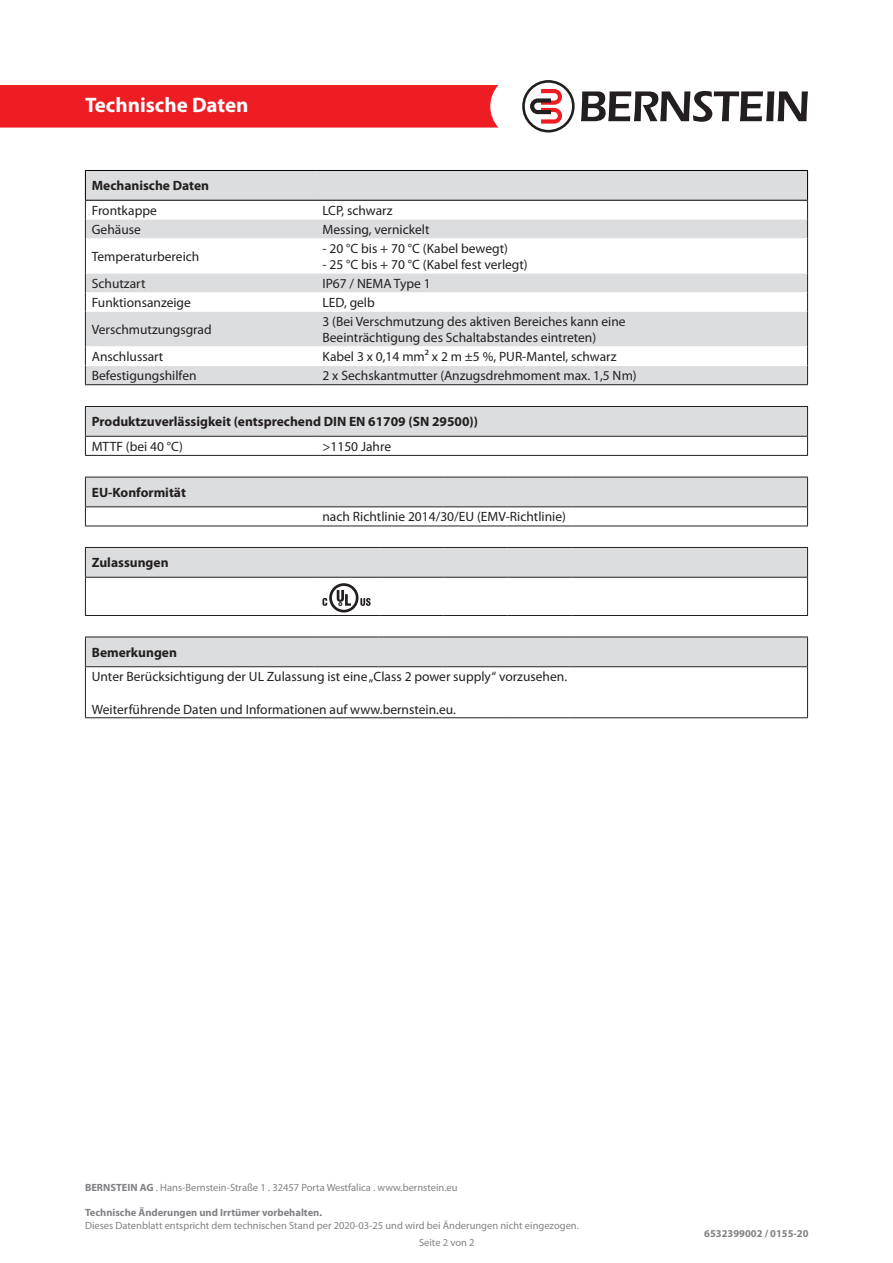
<style>
.page{position:relative;width:893px;height:1263px;background:#fff}
.page>*{position:absolute;margin:0;border:0;box-sizing:border-box;transform-origin:0 0}
.t1{font:700 21px "Myriad Pro";color:#fff}
.t2{font:13.5px/16.2px "Myriad Pro";color:#231f20}
.t3{font:700 13.5px "Myriad Pro";color:#231f20}
.t4{font:10.5px/17px "Myriad Pro";color:#808285}
.t5{font:700 10.5px "Myriad Pro";color:#808285}
.s1{font-weight:700}
</style>
<div class="page">
<div style="left:0;top:85px;width:498px;height:43px;background:#ee1d23"></div>
<svg style="left:581px;top:91px;width:227px;height:31px"></svg>
<svg style="left:522px;top:80px;width:53px;height:53px"></svg>
<div style="left:86px;top:171px;width:721px;height:213px;background:#dcdddf"></div>
<svg style="left:86px;top:201px;width:721px;height:164px"></svg>
<hr style="left:85px;top:238px;width:1px;height:35px;background:#231f20">
<hr style="left:807px;top:238px;width:1px;height:35px;background:#231f20">
<svg style="left:85px;top:273px;width:1px;height:39px"></svg>
<svg style="left:807px;top:273px;width:1px;height:39px"></svg>
<hr style="left:85px;top:312px;width:1px;height:34px;background:#231f20">
<hr style="left:807px;top:312px;width:1px;height:34px;background:#231f20">
<hr style="left:85px;top:170px;width:231px;height:1px;background:#000">
<svg style="left:85px;top:171px;width:1px;height:67px"></svg>
<hr style="left:316px;top:170px;width:492px;height:1px;background:#000">
<svg style="left:807px;top:171px;width:1px;height:67px"></svg>
<hr style="left:85px;top:200px;width:231px;height:1px;background:#000">
<hr style="left:316px;top:200px;width:492px;height:1px;background:#000">
<svg style="left:85px;top:346px;width:1px;height:38px"></svg>
<svg style="left:807px;top:346px;width:1px;height:38px"></svg>
<hr style="left:85px;top:384px;width:231px;height:1px;background:#231f20">
<hr style="left:316px;top:384px;width:492px;height:1px;background:#231f20">
<hr style="left:86px;top:365px;width:230px;height:1px;background:#fff">
<hr style="left:316px;top:365px;width:491px;height:1px;background:#fff">
<svg style="left:85px;top:478px;width:723px;height:48px"></svg>
<hr style="left:85px;top:477px;width:231px;height:1px;background:#231f20">
<hr style="left:316px;top:477px;width:64px;height:1px;background:#231f20">
<hr style="left:380px;top:477px;width:64px;height:1px;background:#231f20">
<hr style="left:444px;top:477px;width:63px;height:1px;background:#231f20">
<hr style="left:507px;top:477px;width:64px;height:1px;background:#231f20">
<hr style="left:571px;top:477px;width:237px;height:1px;background:#231f20">
<hr style="left:85px;top:506px;width:231px;height:1px;background:#231f20">
<hr style="left:316px;top:506px;width:64px;height:1px;background:#231f20">
<hr style="left:380px;top:506px;width:64px;height:1px;background:#231f20">
<hr style="left:444px;top:506px;width:63px;height:1px;background:#231f20">
<hr style="left:507px;top:506px;width:64px;height:1px;background:#231f20">
<hr style="left:571px;top:506px;width:237px;height:1px;background:#231f20">
<hr style="left:85px;top:526px;width:231px;height:1px;background:#231f20">
<hr style="left:316px;top:526px;width:64px;height:1px;background:#231f20">
<hr style="left:380px;top:526px;width:64px;height:1px;background:#231f20">
<hr style="left:444px;top:526px;width:63px;height:1px;background:#231f20">
<hr style="left:507px;top:526px;width:64px;height:1px;background:#231f20">
<hr style="left:571px;top:526px;width:237px;height:1px;background:#231f20">
<div style="left:85px;top:638px;width:723px;height:28px;background:#dcdddf"></div>
<hr style="left:85px;top:667px;width:1px;height:50px;background:#231f20">
<hr style="left:807px;top:667px;width:1px;height:50px;background:#231f20">
<hr style="left:85px;top:637px;width:230px;height:1px;background:#231f20">
<hr style="left:315px;top:637px;width:63px;height:1px;background:#231f20">
<hr style="left:378px;top:637px;width:64px;height:1px;background:#231f20">
<hr style="left:442px;top:637px;width:64px;height:1px;background:#231f20">
<hr style="left:506px;top:637px;width:64px;height:1px;background:#231f20">
<hr style="left:570px;top:637px;width:238px;height:1px;background:#231f20">
<hr style="left:85px;top:666px;width:230px;height:1px;background:#231f20">
<hr style="left:315px;top:666px;width:63px;height:1px;background:#231f20">
<hr style="left:378px;top:666px;width:64px;height:1px;background:#231f20">
<hr style="left:442px;top:666px;width:64px;height:1px;background:#231f20">
<hr style="left:506px;top:666px;width:64px;height:1px;background:#231f20">
<hr style="left:570px;top:666px;width:238px;height:1px;background:#231f20">
<hr style="left:85px;top:717px;width:230px;height:1px;background:#231f20">
<hr style="left:315px;top:717px;width:63px;height:1px;background:#231f20">
<hr style="left:378px;top:717px;width:64px;height:1px;background:#231f20">
<hr style="left:442px;top:717px;width:64px;height:1px;background:#231f20">
<hr style="left:506px;top:717px;width:64px;height:1px;background:#231f20">
<hr style="left:570px;top:717px;width:238px;height:1px;background:#231f20">
<hr style="left:85px;top:577px;width:231px;height:1px;background:#231f20">
<hr style="left:85px;top:578px;width:1px;height:37px;background:#231f20">
<hr style="left:316px;top:577px;width:64px;height:1px;background:#231f20">
<hr style="left:380px;top:577px;width:64px;height:1px;background:#231f20">
<hr style="left:444px;top:577px;width:63px;height:1px;background:#231f20">
<hr style="left:507px;top:577px;width:64px;height:1px;background:#231f20">
<hr style="left:571px;top:577px;width:237px;height:1px;background:#231f20">
<hr style="left:807px;top:578px;width:1px;height:37px;background:#231f20">
<hr style="left:85px;top:615px;width:231px;height:1px;background:#231f20">
<hr style="left:316px;top:615px;width:64px;height:1px;background:#231f20">
<hr style="left:380px;top:615px;width:64px;height:1px;background:#231f20">
<hr style="left:444px;top:615px;width:63px;height:1px;background:#231f20">
<hr style="left:507px;top:615px;width:64px;height:1px;background:#231f20">
<hr style="left:571px;top:615px;width:237px;height:1px;background:#231f20">
<div style="left:85px;top:548px;width:723px;height:29px;background:#dcdddf"></div>
<hr style="left:85px;top:547px;width:231px;height:1px;background:#231f20">
<hr style="left:316px;top:547px;width:64px;height:1px;background:#231f20">
<hr style="left:380px;top:547px;width:64px;height:1px;background:#231f20">
<hr style="left:444px;top:547px;width:63px;height:1px;background:#231f20">
<hr style="left:507px;top:547px;width:64px;height:1px;background:#231f20">
<hr style="left:571px;top:547px;width:237px;height:1px;background:#231f20">
<svg style="left:322px;top:583px;width:49px;height:29px"></svg>
<svg style="left:85px;top:407px;width:723px;height:48px"></svg>
<hr style="left:85px;top:406px;width:231px;height:1px;background:#231f20">
<hr style="left:316px;top:406px;width:492px;height:1px;background:#231f20">
<hr style="left:85px;top:436px;width:231px;height:1px;background:#231f20">
<hr style="left:316px;top:436px;width:492px;height:1px;background:#231f20">
<hr style="left:85px;top:455px;width:231px;height:1px;background:#231f20">
<hr style="left:316px;top:455px;width:492px;height:1px;background:#231f20">
<h1 class="t1" style="left:85px;top:91px;width:165px">Technische Daten</h1>
<p class="t3" style="left:92px;top:177px;width:119px">Mechanische Daten</p>
<p class="t2" style="left:92px;top:202px;width:67px">Frontkappe</p>
<p class="t2" style="left:322px;top:202px;width:72px">LCP, schwarz</p>
<p class="t2" style="left:92px;top:221px;width:51px">Gehäuse</p>
<p class="t2" style="left:322px;top:221px;width:109px">Messing, vernickelt</p>
<p class="t2" style="left:92px;top:248px;width:109px">Temperaturbereich</p>
<p class="t2" style="left:322px;top:240px;width:187px">- 20 °C bis + 70 °C (Kabel bewegt)</p>
<p class="t2" style="left:322px;top:256px;width:207px">- 25 °C bis + 70 °C (Kabel fest verlegt)</p>
<p class="t2" style="left:92px;top:275px;width:55px">Schutzart</p>
<p class="t2" style="left:322px;top:275px;width:110px">IP67 / NEMA Type 1</p>
<p class="t2" style="left:92px;top:294px;width:101px">Funktionsanzeige</p>
<p class="t2" style="left:322px;top:294px;width:54px">LED, gelb</p>
<p class="t2" style="left:92px;top:321px;width:121px">Verschmutzungsgrad</p>
<p class="t2" style="left:322px;top:313px;width:305px">3 (Bei Verschmutzung des aktiven Bereiches kann eine<br>Beeinträchtigung des Schaltabstandes eintreten)</p>
<p class="t2" style="left:92px;top:348px;width:73px">Anschlussart</p>
<p class="t2" style="left:322px;top:348px;width:296px">Kabel 3 x 0,14 mm² x 2 m ±5 %, PUR-Mantel, schwarz</p>
<p class="t2" style="left:92px;top:367px;width:106px">Befestigungshilfen</p>
<p class="t2" style="left:322px;top:367px;width:316px">2 x Sechskantmutter (Anzugsdrehmoment max. 1,5 Nm)</p>
<p class="t3" style="left:92px;top:413px;width:388px">Produktzuverlässigkeit (entsprechend DIN EN 61709 (SN 29500))</p>
<p class="t2" style="left:92px;top:438px;width:93px">MTTF (bei 40 °C)</p>
<p class="t2" style="left:322px;top:438px;width:70px">&gt;1150 Jahre</p>
<p class="t3" style="left:92px;top:484px;width:96px">EU-Konformität</p>
<p class="t3" style="left:92px;top:554px;width:78px">Zulassungen</p>
<p class="t2" style="left:322px;top:509px;width:245px">nach Richtlinie 2014/30/EU (EMV-Richtlinie)</p>
<p class="t3" style="left:92px;top:643px;width:87px">Bemerkungen</p>
<p class="t2" style="left:92px;top:668px;width:477px">Unter Berücksichtigung der UL Zulassung ist eine „Class 2 power supply“ vorzusehen.</p>
<p class="t2" style="left:92px;top:701px;width:366px">Weiterführende Daten und Informationen auf www.bernstein.eu.</p>
<p class="t4" style="left:85px;top:1179px;width:374px"><span class="s1">BERNSTEIN AG</span> . Hans-Bernstein-Straße 1 . 32457 Porta Westfalica . www.bernstein.eu</p>
<p class="t5" style="left:85px;top:1206px;width:239px">Technische Änderungen und Irrtümer vorbehalten.</p>
<p class="t4" style="left:419px;top:1217px;width:161px;text-indent:-334px">Dieses Datenblatt entspricht dem technischen Stand per 2020-03-25 und wird bei Änderungen nicht eingezogen.<br>Seite 2 von 2</p>
<p class="t5" style="left:704px;top:1227px;width:106px">6532399002 / 0155-20</p>
</div>
